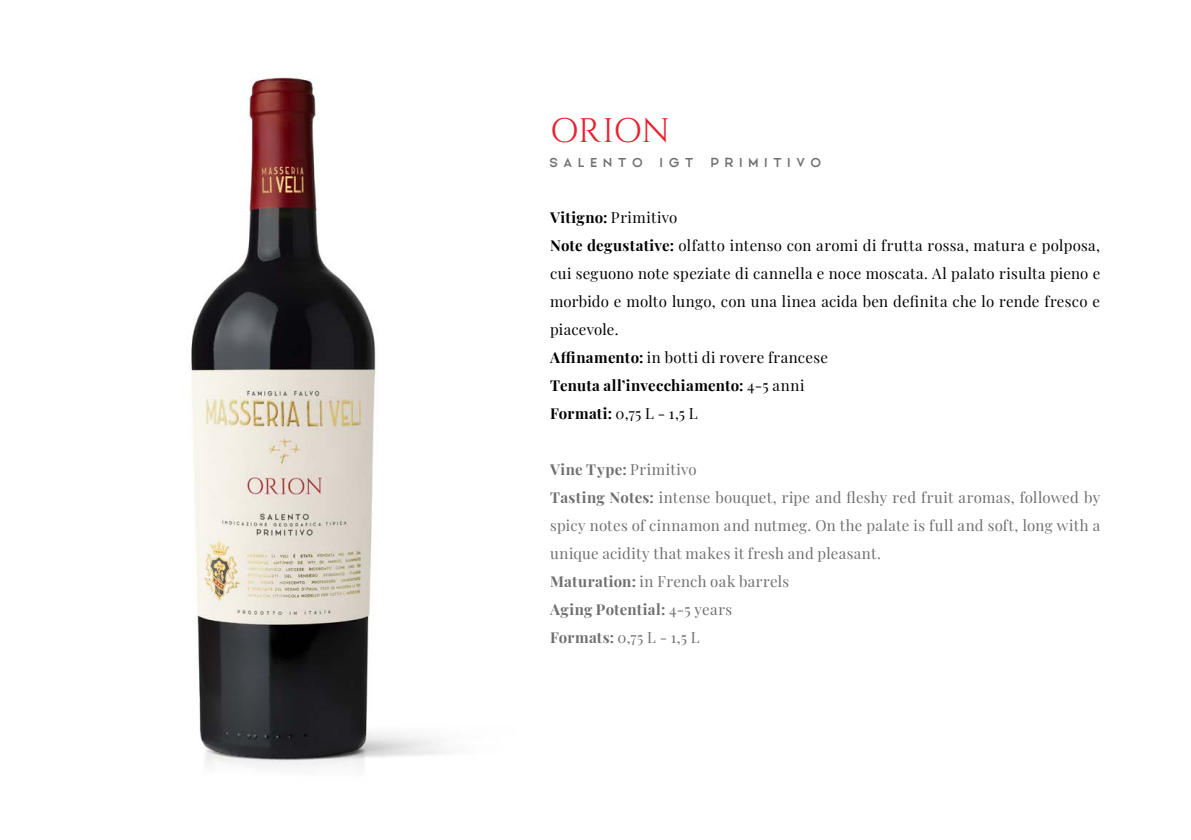
<style>
.page{position:relative;width:1191px;height:840px;background:#fff}
.page>*{position:absolute;margin:0;border:0;box-sizing:border-box;transform-origin:0 0}
.t1{font:34px "Cinzel";letter-spacing:-.01em;color:#e62330}
.t2{font:15px/28px "Playfair Display";letter-spacing:.02em;color:#000}
.t3{font:15px/28px "Playfair Display";letter-spacing:.02em;color:#706f6f}
.t4{font:12px "Milton Grotesque";letter-spacing:.505em;color:#706f6f}
.s1{font-weight:700}
</style>
<div class="page">
<img style="left:191px;top:77px;width:251px;height:690px">
<h1 class="t1" style="left:550px;top:109px;width:122px">ORION</h1>
<p class="t4" style="left:550px;top:157px;width:94px">SALENTO</p>
<p class="t4" style="left:660px;top:157px;width:35px">IGT</p>
<p class="t4" style="left:711px;top:157px;width:111px">PRIMITIVO</p>
<p class="t2" style="left:550px;top:202px;width:551px"><span class="s1">Vitigno:</span> Primitivo<br><span class="s1">Note degustative:</span> olfatto intenso con aromi di frutta rossa, matura e polposa, cui seguono note speziate di cannella e noce moscata. Al palato risulta pieno e morbido e molto lungo, con una linea acida ben definita che lo rende fresco e piacevole.<br><span class="s1">Affinamento:</span> in botti di rovere francese<br><span class="s1">Tenuta all’invecchiamento:</span> 4-5 anni<br><span class="s1">Formati:</span> 0,75 L - 1,5 L</p>
<p class="t3" style="left:550px;top:454px;width:551px"><span class="s1">Vine Type:</span> Primitivo<br><span class="s1">Tasting Notes:</span> intense bouquet, ripe and fleshy red fruit aromas, followed by spicy notes of cinnamon and nutmeg. On the palate is full and soft, long with a unique acidity that makes it fresh and pleasant.<br><span class="s1">Maturation:</span> in French oak barrels<br><span class="s1">Aging Potential:</span> 4-5 years<br><span class="s1">Formats:</span> 0,75 L - 1,5 L</p>
</div>
